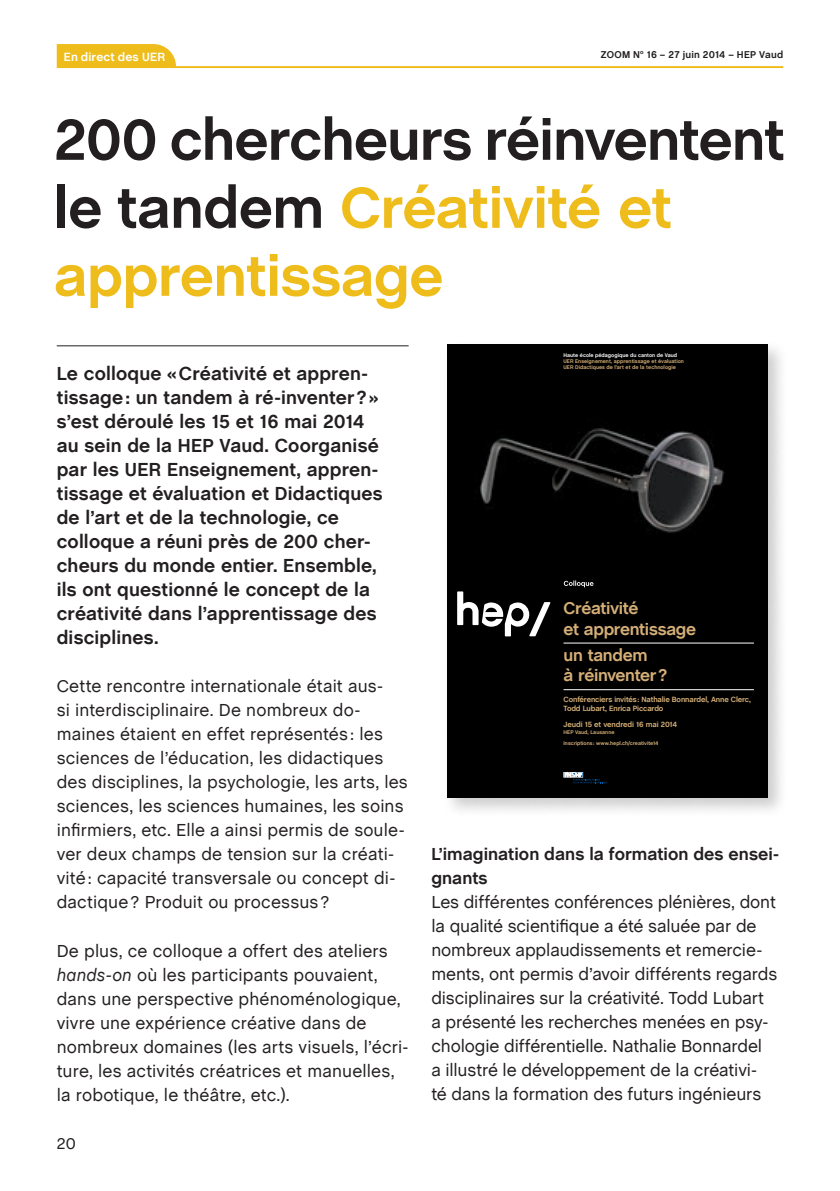
<style>
.page{position:relative;width:840px;height:1191px;background:#fff}
.page>*{position:absolute;margin:0;border:0;box-sizing:border-box;transform-origin:0 0}
.t1{font:700 58.4px/68px "Chalet Book TT";letter-spacing:-.015em;color:#231f20}
.t2{font:700 19px/24px "Chalet Book TT";letter-spacing:.01em;color:#231f20}
.t3{font:17.6px/24px "Chalet Book TT";letter-spacing:.005em;color:#231f20}
.t4{font:700 17.6px/24px "Chalet Book TT";color:#231f20}
.t5{font:700 17.2px/20.6px "Chalet Book TT";letter-spacing:-.02em;color:#d5af77}
.t6{font:16px "Chalet Book TT";color:#231f20}
.t7{font:700 12px "Chalet Book TT";letter-spacing:.015em;color:#fff}
.t8{font:700 10px "Chalet Book TT";letter-spacing:.02em;color:#231f20}
.t9{font:700 7.6px/9.2px "Chalet Book TT";letter-spacing:-.02em;color:#d5af77}
.t10{font:700 5.4px/10.8px "Chalet Book TT";color:#d5af77}
.t11{font:700 5.4px "Chalet Book TT";color:#fff}
.s1{color:#eebc1b}
.s2{font-style:italic}
</style>
<div class="page">
<svg style="left:57px;top:44px;width:725px;height:24px"></svg>
<hr style="left:57px;top:345px;width:351px;height:1px;background:#231f20">
<div style="left:442px;top:339px;width:345px;height:478px;background:#231f20;opacity:.22"></div>
<div style="left:446px;top:344px;width:321px;height:453px;background:#000001"></div>
<svg style="left:457px;top:591px;width:93px;height:45px"></svg>
<hr style="left:563px;top:642px;width:190px;height:1px;background:#fff">
<hr style="left:563px;top:689px;width:190px;height:1px;background:#fff">
<svg style="left:563px;top:580px;width:30px;height:7px"></svg>
<img style="left:480px;top:428px;width:244px;height:105px">
<svg style="left:563px;top:772px;width:44px;height:11px"></svg>
<svg style="left:766px;top:797px;width:4px;height:3px"></svg>
<p class="t7" style="left:64px;top:50px;width:103px">En direct des UER</p>
<p class="t8" style="left:600px;top:48px;width:184px">ZOOM N<sup>o</sup> 16 – 27 juin 2014 – HEP Vaud</p>
<h1 class="t1" style="left:54px;top:105px;width:732px">200 chercheurs réinventent le tandem <span class="s1">Créativité et apprentissage</span></h1>
<p class="t2" style="left:57px;top:362px;width:327px">Le colloque «Créativité et appren&shy;tissage: un tandem à ré-inventer?» s’est déroulé les 15 et 16 mai 2014 au sein de la HEP Vaud. Coorganisé par les UER Enseignement, appren&shy;tissage et évaluation et Didactiques de l’art et de la technologie, ce colloque a réuni près de 200 cher&shy;cheurs du monde entier. Ensemble, ils ont questionné le concept de la créativité dans l’apprentissage des disciplines.</p>
<p class="t3" style="left:57px;top:674px;width:352px">Cette rencontre internationale était aus-<br>si interdisciplinaire. De nombreux do&shy;maines étaient en effet représentés: les sciences de l’éducation, les didactiques des disciplines, la psychologie, les arts, les sciences, les sciences humaines, les soins infirmiers, etc. Elle a ainsi permis de soule&shy;ver deux champs de tension sur la créati&shy;vité: capacité transversale ou concept di&shy;dactique? Produit ou processus?</p>
<p class="t3" style="left:57px;top:938px;width:353px">De plus, ce colloque a offert des ateliers <span class="s2">hands-on</span> où les participants pouvaient, dans une perspective phénoménologique, vivre une expérience créative dans de nombreux domaines (les arts visuels, l’écri&shy;ture, les activités créatrices et manuelles, la robotique, le théâtre, etc.).</p>
<p class="t6" style="left:57px;top:1133px;width:21px">20</p>
<p class="t11" style="left:563px;top:351px;width:115px">Haute école pédagogique du canton de Vaud</p>
<p class="t10" style="left:563px;top:358px;width:122px;line-height:6.4px">UER Enseignement, apprentissage et évaluation<br>UER Didactiques de l’art et de la technologie</p>
<p class="t5" style="left:563px;top:598px;width:134px">Créativité<br>et apprentissage</p>
<p class="t5" style="left:563px;top:644px;width:105px">un tandem<br>à réinventer?</p>
<p class="t9" style="left:563px;top:695px;width:189px">Conférenciers invités: Nathalie Bonnardel, Anne Clerc,<br>Todd Lubart, Enrica Piccardo</p>
<p class="t9" style="left:563px;top:719px;width:115px">Jeudi 15 et vendredi 16 mai 2014</p>
<p class="t10" style="left:563px;top:727px;width:96px">HEP Vaud, Lausanne<br>Inscriptions: www.hepl.ch/creativite14</p>
<p class="t4" style="left:431px;top:842px;width:349px">L’imagination dans la formation des ensei&shy;gnants</p>
<p class="t3" style="left:431px;top:890px;width:347px">Les différentes conférences plénières, dont la qualité scientifique a été saluée par de nombreux applaudissements et remercie&shy;ments, ont permis d’avoir différents regards disciplinaires sur la créativité. Todd Lubart a présenté les recherches menées en psy&shy;chologie différentielle. Nathalie Bonnardel<br>a illustré le développement de la créativi-<br>té dans la formation des futurs ingénieurs</p>
</div>
